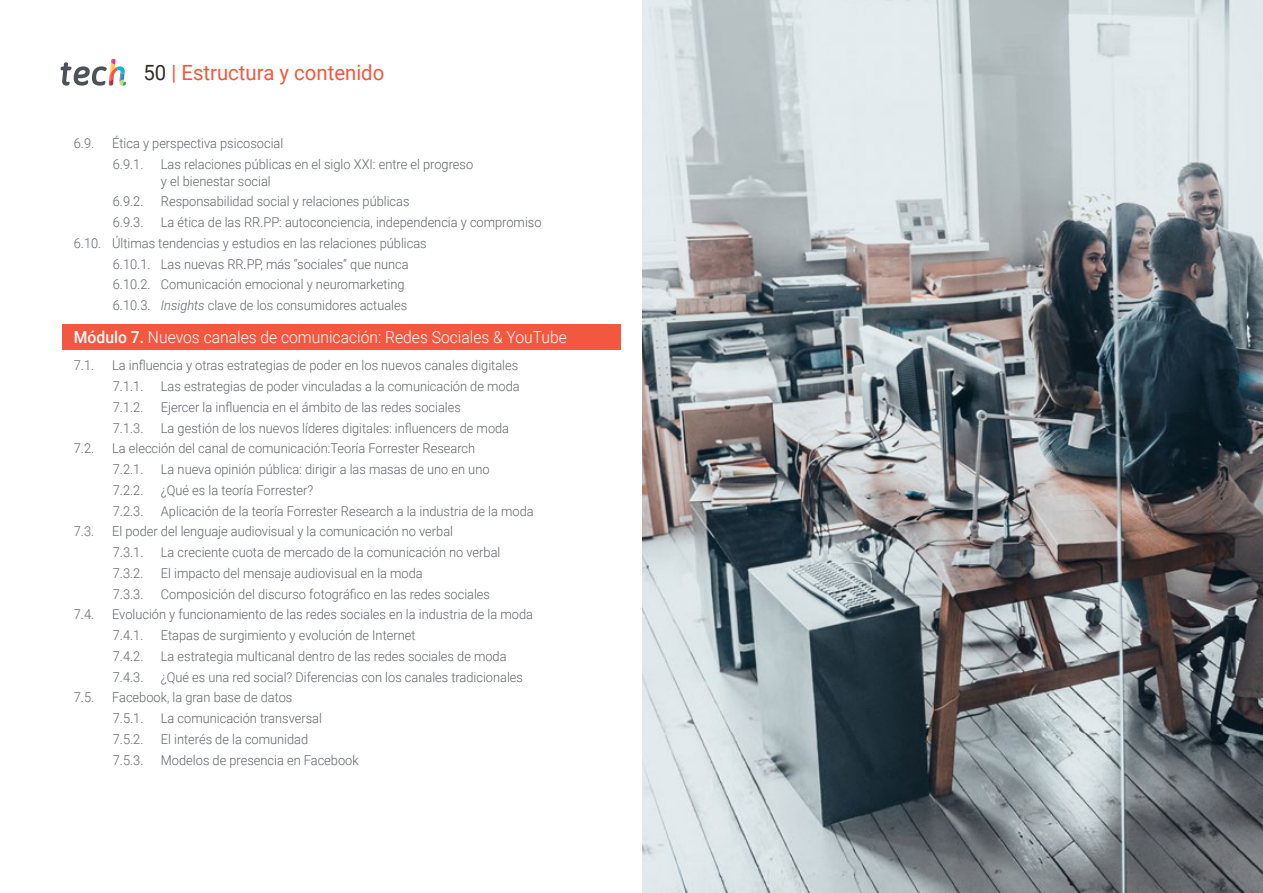
<style>
.page{position:relative;width:1263px;height:893px;background:#fff}
.page>*{position:absolute;margin:0;border:0;box-sizing:border-box;transform-origin:0 0}
.t1{font:21px "Roboto";color:#f1583f}
.t2{font:300 16.5px "Roboto";color:#fff;scale:.95 1}
.t3{font:300 13.5px/20.7px "Roboto";color:#61646a;scale:.95 1}
.s1{color:#312e20}
.s2{font-style:italic}
.s3{font-weight:500}
</style>
<div class="page">
<svg style="left:61px;top:59px;width:65px;height:27px"></svg>
<img style="left:642px;top:0;width:621px;height:893px">
<div style="left:63px;top:324px;width:558px;height:25px;background:#f1583f"></div>
<h1 class="t1" style="left:144px;top:57px;width:242px"><span class="s1">50</span> | Estructura y contenido</h1>
<p class="t3" style="left:74px;top:133px;width:23px">6.9.</p>
<p class="t3" style="left:112px;top:133px;width:182px">Ética y perspectiva psicosocial<br>6.9.1.</p>
<p class="t3" style="left:161px;top:156px;width:330px;line-height:16.5px">Las relaciones públicas en el siglo XXI: entre el progreso y el bienestar social</p>
<p class="t3" style="left:113px;top:191px;width:34px">6.9.2.</p>
<p class="t3" style="left:161px;top:191px;width:263px">Responsabilidad social y relaciones públicas</p>
<p class="t3" style="left:113px;top:211px;width:34px">6.9.3.</p>
<p class="t3" style="left:161px;top:211px;width:402px">La ética de las RR.PP: autoconciencia, independencia y compromiso</p>
<p class="t3" style="left:74px;top:232px;width:373px">6.10. Últimas tendencias y estudios en las relaciones públicas</p>
<p class="t3" style="left:113px;top:253px;width:313px">6.10.1. Las nuevas RR.PP, más “sociales” que nunca</p>
<p class="t3" style="left:113px;top:274px;width:309px">6.10.2. Comunicación emocional y neuromarketing</p>
<p class="t3" style="left:113px;top:294px;width:311px">6.10.3. <span class="s2">Insights</span> clave de los consumidores actuales</p>
<p class="t2" style="left:74px;top:326px;width:520px"><span class="s3">Módulo 7.</span> Nuevos canales de comunicación: Redes Sociales &amp; YouTube</p>
<p class="t3" style="left:74px;top:355px;width:23px">7.1.</p>
<p class="t3" style="left:112px;top:355px;width:429px">La influencia y otras estrategias de poder en los nuevos canales digitales<br>7.1.1.</p>
<p class="t3" style="left:161px;top:375px;width:379px">Las estrategias de poder vinculadas a la comunicación de moda</p>
<p class="t3" style="left:113px;top:396px;width:34px">7.1.2.</p>
<p class="t3" style="left:161px;top:396px;width:317px">Ejercer la influencia en el ámbito de las redes sociales</p>
<p class="t3" style="left:113px;top:417px;width:34px">7.1.3.</p>
<p class="t3" style="left:161px;top:417px;width:368px">La gestión de los nuevos líderes digitales: influencers de moda</p>
<p class="t3" style="left:74px;top:438px;width:23px">7.2.</p>
<p class="t3" style="left:112px;top:438px;width:384px">La elección del canal de comunicación:Teoría Forrester Research<br>7.2.1.</p>
<p class="t3" style="left:161px;top:458px;width:347px">La nueva opinión pública: dirigir a las masas de uno en uno</p>
<p class="t3" style="left:113px;top:479px;width:34px">7.2.2.</p>
<p class="t3" style="left:161px;top:479px;width:162px">¿Qué es la teoría Forrester?</p>
<p class="t3" style="left:113px;top:500px;width:34px">7.2.3.</p>
<p class="t3" style="left:161px;top:500px;width:394px">Aplicación de la teoría Forrester Research a la industria de la moda</p>
<p class="t3" style="left:74px;top:521px;width:23px">7.3.</p>
<p class="t3" style="left:112px;top:521px;width:360px">El poder del lenguaje audiovisual y la comunicación no verbal<br>7.3.1.</p>
<p class="t3" style="left:161px;top:541px;width:359px">La creciente cuota de mercado de la comunicación no verbal</p>
<p class="t3" style="left:113px;top:562px;width:34px">7.3.2.</p>
<p class="t3" style="left:161px;top:562px;width:277px">El impacto del mensaje audiovisual en la moda</p>
<p class="t3" style="left:113px;top:583px;width:34px">7.3.3.</p>
<p class="t3" style="left:161px;top:583px;width:348px">Composición del discurso fotográfico en las redes sociales</p>
<p class="t3" style="left:74px;top:604px;width:23px">7.4.</p>
<p class="t3" style="left:112px;top:604px;width:444px">Evolución y funcionamiento de las redes sociales en la industria de la moda<br>7.4.1.</p>
<p class="t3" style="left:161px;top:624px;width:270px">Etapas de surgimiento y evolución de Internet</p>
<p class="t3" style="left:113px;top:645px;width:34px">7.4.2.</p>
<p class="t3" style="left:161px;top:645px;width:365px">La estrategia multicanal dentro de las redes sociales de moda</p>
<p class="t3" style="left:113px;top:666px;width:34px">7.4.3.</p>
<p class="t3" style="left:161px;top:666px;width:383px">¿Qué es una red social? Diferencias con los canales tradicionales</p>
<p class="t3" style="left:74px;top:687px;width:23px">7.5.</p>
<p class="t3" style="left:112px;top:687px;width:191px">Facebook, la gran base de datos<br>7.5.1.</p>
<p class="t3" style="left:161px;top:707px;width:171px">La comunicación transversal</p>
<p class="t3" style="left:113px;top:728px;width:34px">7.5.2.</p>
<p class="t3" style="left:161px;top:728px;width:157px">El interés de la comunidad</p>
<p class="t3" style="left:113px;top:749px;width:34px">7.5.3.</p>
<p class="t3" style="left:161px;top:749px;width:210px">Modelos de presencia en Facebook</p>
</div>
